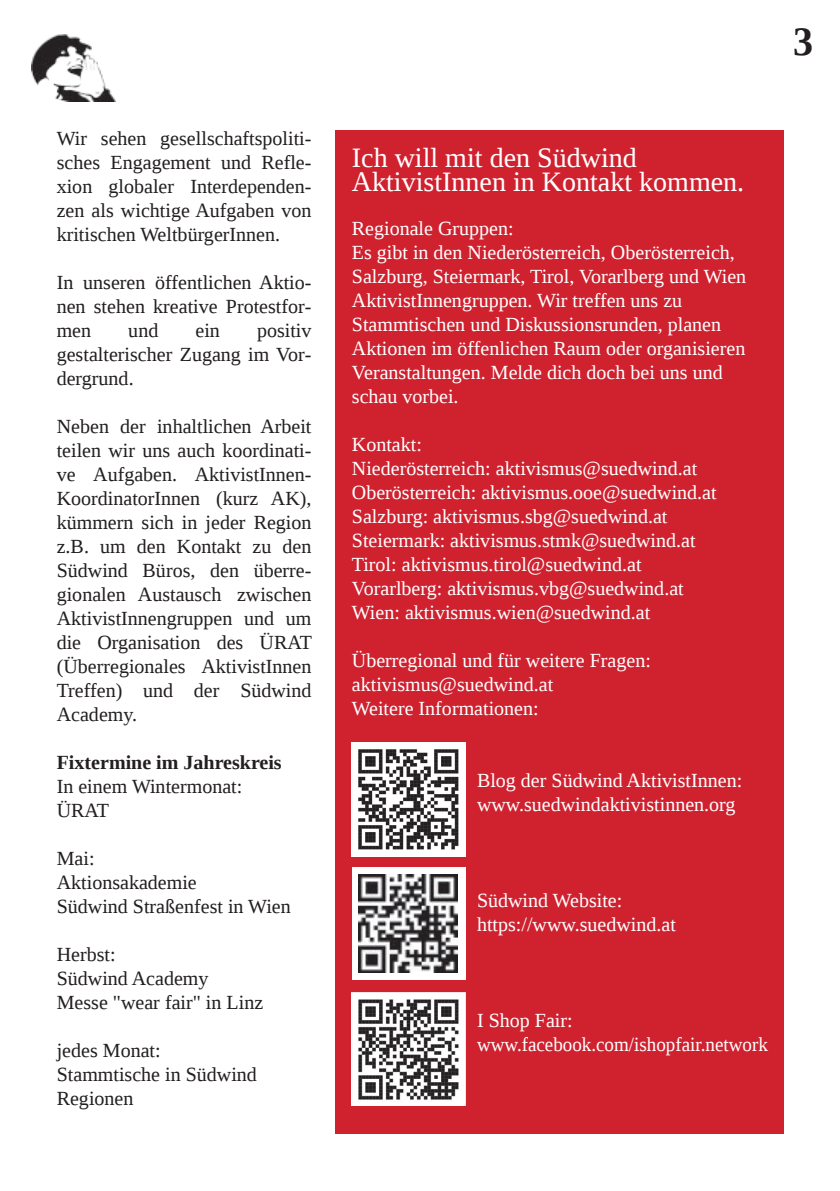
<style>
.page{position:relative;width:840px;height:1191px;background:#fff}
.page>*{position:absolute;margin:0;border:0;box-sizing:border-box;transform-origin:0 0}
.t1{font:700 40px "Liberation Serif";color:#231f20}
.t2{font:28px/24px "Liberation Serif";color:#fff}
.t3{font:20px/24px "Liberation Serif";color:#fff}
.t4{font:20px/24px "Liberation Serif";color:#231f20;text-align:justify}
.t5{font:700 20px "Liberation Serif";color:#231f20}
</style>
<div class="page">
<div style="left:334px;top:130px;width:448px;height:1004px;background:#d0212f"></div>
<img style="left:31px;top:34px;width:84px;height:68px">
<img style="left:351px;top:743px;width:114px;height:113px">
<img style="left:351px;top:992px;width:114px;height:114px">
<div style="left:351px;top:867px;width:114px;height:113px;background:#fff"></div>
<img style="left:358px;top:874px;width:99px;height:98px">
<p class="t4" style="left:57px;top:126px;width:256px">Wir sehen gesellschaftspoliti&shy;sches Engagement und Refle&shy;xion globaler Interdependen&shy;zen als wichtige Aufgaben von kritischen WeltbürgerInnen.</p>
<p class="t4" style="left:57px;top:270px;width:256px">In unseren öffentlichen Aktio&shy;nen stehen kreative Protestfor&shy;men</p>
<p class="t4" style="left:128px;top:318px;width:31px">und</p>
<p class="t4" style="left:195px;top:318px;width:26px">ein</p>
<p class="t4" style="left:57px;top:318px;width:256px;text-indent:200px">positiv gestalterischer Zugang im Vor&shy;dergrund.</p>
<p class="t4" style="left:57px;top:414px;width:256px">Neben der inhaltlichen Arbeit teilen wir uns auch koordinati&shy;ve Aufgaben. AktivistInnen-KoordinatorInnen (kurz AK), kümmern sich in jeder Region z.B. um den Kontakt zu den Südwind Büros, den überre&shy;gionalen Austausch zwischen AktivistInnengruppen und um die Organisation des ÜRAT (Überregionales AktivistInnen Treffen) und der Südwind Academy.</p>
<p class="t5" style="left:57px;top:751px;width:226px">Fixtermine im Jahreskreis</p>
<p class="t4" style="left:57px;top:774px;width:187px">In einem Wintermonat:<br>ÜRAT</p>
<p class="t4" style="left:57px;top:846px;width:235px;text-align:left">Mai:<br>Aktionsakademie<br>Südwind Straßenfest in Wien</p>
<p class="t4" style="left:57px;top:942px;width:208px;text-align:left">Herbst:<br>Südwind Academy<br>Messe "wear fair" in Linz</p>
<p class="t4" style="left:57px;top:1038px;width:202px;text-align:left">jedes Monat:<br>Stammtische in Südwind<br>Regionen</p>
<h1 class="t1" style="left:792px;top:19px;width:21px">3</h1>
<h2 class="t2" style="left:351px;top:145px;width:393px">Ich will mit den Südwind<br>AktivistInnen in Kontakt kommen.</h2>
<p class="t3" style="left:351px;top:216px;width:395px">Regionale Gruppen:<br>Es gibt in den Niederösterreich, Oberösterreich, Salzburg, Steiermark, Tirol, Vorarlberg und Wien AktivistInnengruppen. Wir treffen uns zu Stammtischen und Diskussionsrunden, planen Aktionen im öffenlichen Raum oder organisieren Veranstaltungen. Melde dich doch bei uns und schau vorbei.</p>
<p class="t3" style="left:351px;top:432px;width:366px">Kontakt:<br>Niederösterreich: aktivismus@suedwind.at Oberösterreich: aktivismus.ooe@suedwind.at Salzburg: aktivismus.sbg@suedwind.at Steiermark: aktivismus.stmk@suedwind.at Tirol: aktivismus.tirol@suedwind.at Vorarlberg: aktivismus.vbg@suedwind.at Wien: aktivismus.wien@suedwind.at</p>
<p class="t3" style="left:351px;top:648px;width:300px">Überregional und für weitere Fragen: aktivismus@suedwind.at<br>Weitere Informationen:</p>
<p class="t3" style="left:476px;top:768px;width:266px">Blog der Südwind AktivistInnen: www.suedwindaktivistinnen.org</p>
<p class="t3" style="left:476px;top:888px;width:200px">Südwind Website: https://www.suedwind.at</p>
<p class="t3" style="left:476px;top:1008px;width:292px">I Shop Fair: www.facebook.com/ishopfair.network</p>
</div>
